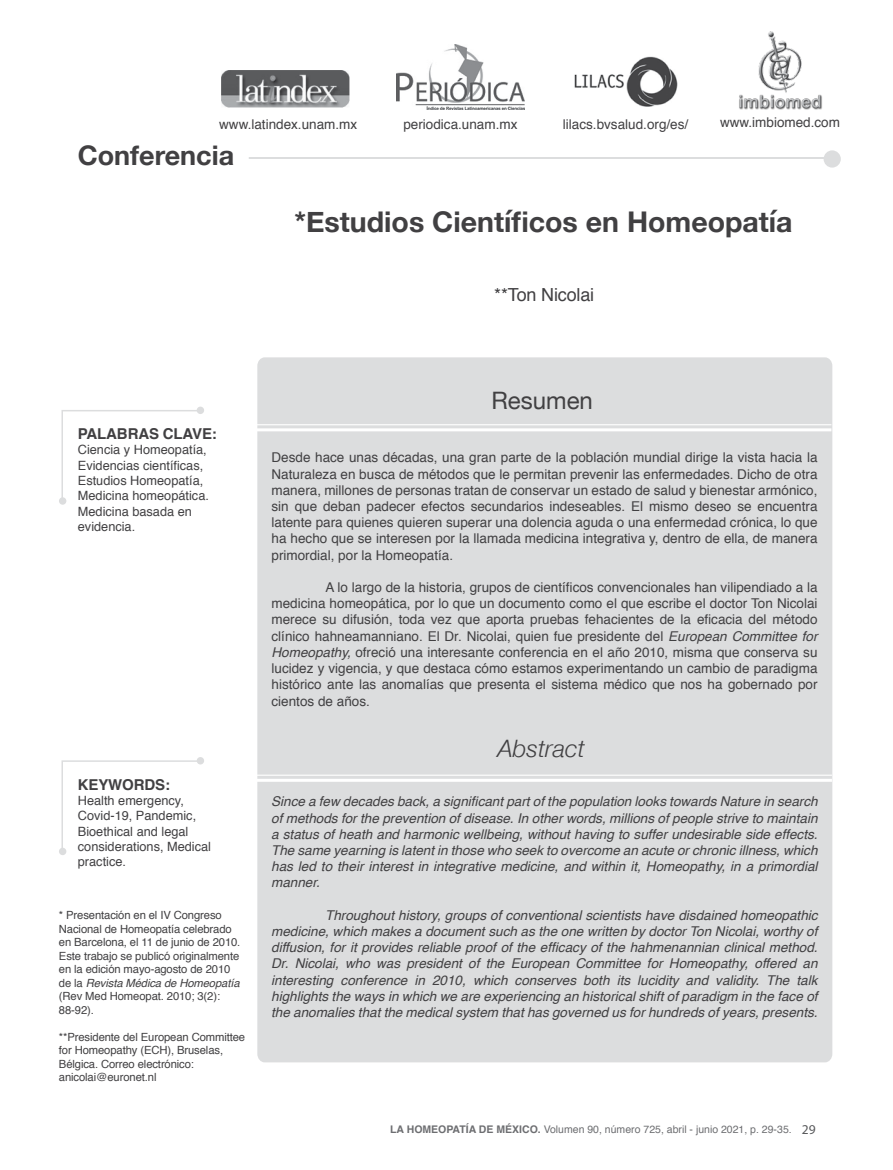
<style>
.page{position:relative;width:893px;height:1170px;background:#fff}
.page>*{position:absolute;margin:0;border:0;box-sizing:border-box;transform-origin:0 0}
.t1{font:700 28.5px "Helvetica Neue";color:#414042}
.t2{font:700 27px "Helvetica Neue";color:#414042}
.t3{font:italic 24px "Helvetica Neue";color:#414042}
.t4{font:24px "Helvetica Neue";color:#414042}
.t5{font:18px "Helvetica";letter-spacing:-.01em;color:#414042}
.t6{font:700 15px "Helvetica";letter-spacing:-.01em;color:#414042}
.t7{font:13.5px/16.2px "Helvetica";color:#414042;text-align:justify}
.t8{font:italic 13.5px/16.2px "Helvetica";color:#414042;text-align:justify}
.t9{font:12.75px/15.3px "Helvetica";color:#414042}
.t10{font:11.25px/13.5px "Helvetica";letter-spacing:-.01em;color:#414042}
.t11{font:10.5px "Helvetica";color:#6d6e71}
.s1{font-style:italic}
.s2{font-weight:700}
.s3{font-family:"Myriad Pro";font-size:13.5px;color:#58595b}
</style>
<div class="page">
<div style="left:257px;top:357px;width:575px;height:705px;background:#dcddde"></div>
<hr style="left:256px;top:428px;width:575px;height:3px;background:#fff">
<hr style="left:256px;top:424px;width:575px;height:1px;background:#fff">
<hr style="left:241px;top:158px;width:586px;height:1px;background:#dcddde">
<div style="left:824px;top:150px;width:17px;height:18px;background:#dcddde;border-radius:50%"></div>
<div style="left:234px;top:148px;width:15px;height:20px;background:#fff"></div>
<img style="left:221px;top:70px;width:129px;height:38px">
<img style="left:396px;top:45px;width:128px;height:64px">
<img style="left:574px;top:56px;width:104px;height:51px">
<img style="left:739px;top:31px;width:83px;height:79px">
<hr style="left:257px;top:778px;width:575px;height:3px;background:#fff">
<hr style="left:257px;top:774px;width:575px;height:1px;background:#fff">
<div style="left:197px;top:757px;width:7px;height:7px;background:#dcddde;border-radius:50%"></div>
<svg style="left:61px;top:760px;width:140px;height:94px"></svg>
<div style="left:59px;top:847px;width:7px;height:8px;background:#dcddde;border-radius:50%"></div>
<div style="left:197px;top:406px;width:7px;height:8px;background:#dcddde;border-radius:50%"></div>
<svg style="left:61px;top:410px;width:138px;height:94px"></svg>
<div style="left:59px;top:497px;width:7px;height:7px;background:#dcddde;border-radius:50%"></div>
<p class="t7" style="left:219px;top:116px;width:140px">www.latindex.unam.mx</p>
<p class="t7" style="left:403px;top:116px;width:116px">periodica.unam.mx</p>
<p class="t7" style="left:563px;top:116px;width:127px">lilacs.bvsalud.org/es/</p>
<p class="t7" style="left:720px;top:115px;width:122px">www.imbiomed.com</p>
<h2 class="t2" style="left:78px;top:135px;width:158px">Conferencia</h2>
<h1 class="t1" style="left:295px;top:199px;width:500px">*Estudios Científicos en Homeopatía</h1>
<h3 class="t5" style="left:494px;top:281px;width:101px">**Ton Nicolai</h3>
<p class="t6" style="left:78px;top:421px;width:141px">PALABRAS CLAVE:</p>
<p class="t9" style="left:78px;top:442px;width:133px">Ciencia y Homeopatía,<br>Evidencias científicas,<br>Estudios Homeopatía,<br>Medicina homeopática.<br>Medicina basada en evidencia.</p>
<p class="t6" style="left:78px;top:772px;width:94px">KEYWORDS:</p>
<p class="t9" style="left:78px;top:793px;width:135px">Health emergency,<br>Covid-19, Pandemic,<br>Bioethical and legal considerations, Medical practice.</p>
<p class="t10" style="left:59px;top:908px;width:183px">* Presentación en el IV Congreso<br>Nacional de Homeopatía celebrado en Barcelona, el 11 de junio de 2010.<br>Este trabajo se publicó originalmente en la edición mayo-agosto de 2010 de la <span class="s1">Revista Médica de Homeopatía </span>(Rev Med Homeopat. 2010; 3(2):<br>88-92).</p>
<p class="t10" style="left:59px;top:1030px;width:188px">**Presidente del European Committee for Homeopathy (ECH), Bruselas,<br>Bélgica. Correo electrónico: anicolai@euronet.nl</p>
<h3 class="t4" style="left:491px;top:383px;width:103px">Resumen</h3>
<p class="t7" style="left:272px;top:450px;width:547px">Desde hace unas décadas, una gran parte de la población mundial dirige la vista hacia la Naturaleza en busca de métodos que le permitan prevenir las enfermedades. Dicho de otra manera, millones de personas tratan de conservar un estado de salud y bienestar armónico, sin que deban padecer efectos secundarios indeseables. El mismo deseo se encuentra latente para quienes quieren superar una dolencia aguda o una enfermedad crónica, lo que ha hecho que se interesen por la llamada medicina integrativa y, dentro de ella, de manera primordial, por la Homeopatía.</p>
<p class="t7" style="left:272px;top:579px;width:547px;text-indent:54px">A lo largo de la historia, grupos de científicos convencionales han vilipendiado a la medicina homeopática, por lo que un documento como el que escribe el doctor Ton Nicolai merece su difusión, toda vez que aporta pruebas fehacientes de la eficacia del método clínico hahneamanniano. El Dr. Nicolai, quien fue presidente del <span class="s1">European Committee for Homeopathy,</span> ofreció una interesante conferencia en el año 2010, misma que conserva su lucidez y vigencia, y que destaca cómo estamos experimentando un cambio de paradigma histórico ante las anomalías que presenta el sistema médico que nos ha gobernado por cientos de años.</p>
<h3 class="t3" style="left:498px;top:734px;width:89px">Abstract</h3>
<p class="t8" style="left:271px;top:793px;width:548px">Since a few decades back, a significant part of the population looks towards Nature in search of methods for the prevention of disease. In other words, millions of people strive to maintain a status of heath and harmonic wellbeing, without having to suffer undesirable side effects.<br>The same yearning is latent in those who seek to overcome an acute or chronic illness, which has led to their interest in integrative medicine, and within it, Homeopathy, in a primordial manner.</p>
<p class="t8" style="left:271px;top:907px;width:548px;text-indent:54px">Throughout history, groups of conventional scientists have disdained homeopathic medicine, which makes a document such as the one written by doctor Ton Nicolai, worthy of diffusion, for it provides reliable proof of the efficacy of the hahmenannian clinical method.<br>Dr. Nicolai, who was president of the European Committee for Homeopathy, offered an interesting conference in 2010, which conserves both its lucidity and validity. The talk highlights the ways in which we are experiencing an historical shift of paradigm in the face of the anomalies that the medical system that has governed us for hundreds of years, presents.</p>
<p class="t11" style="left:390px;top:1120px;width:427px"><span class="s2">LA HOMEOPATÍA DE MÉXICO.</span> Volumen 90, número 725, abril - junio 2021, p. 29-35. <span class="s3">29</span></p>
</div>
